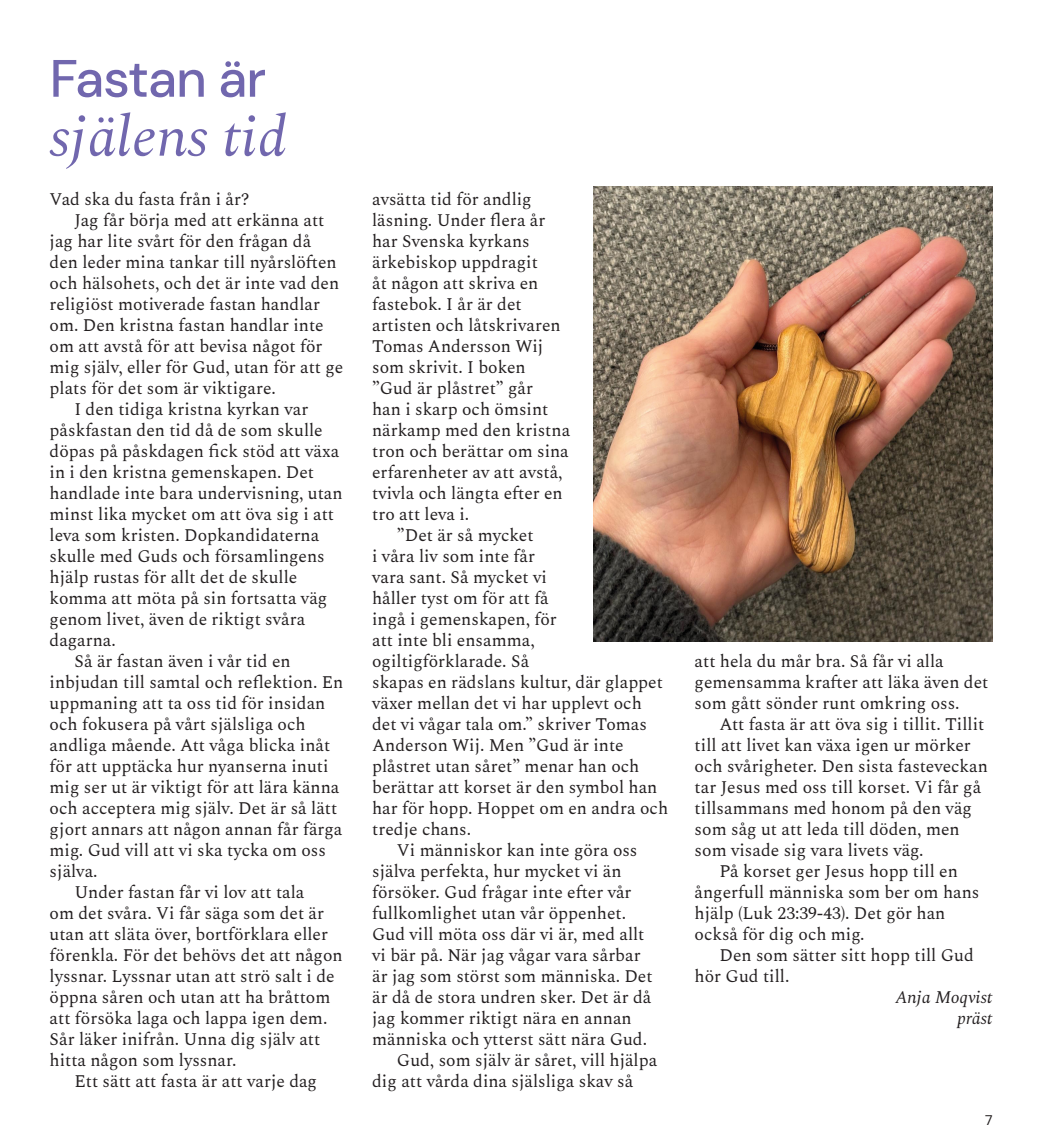
<style>
.page{position:relative;width:1042px;height:1141px;background:#fff}
.page>*{position:absolute;margin:0;border:0;box-sizing:border-box;transform-origin:0 0}
.t1{font:italic 57.75px "Spectral";color:#7167ae}
.t2{font:500 52.5px "DM Sans 18 pt";letter-spacing:-.02em;color:#7167ae}
.t3{font:17.5px/21px "Spectral";color:#231f20}
.t4{font:italic 17.5px "Spectral";color:#231f20}
.t5{font:14px "DM Sans 18 pt";color:#231f20}
</style>
<div class="page">
<img style="left:593px;top:186px;width:399px;height:455px">
<p class="t2" style="left:50px;top:46px;width:218px">Fastan är</p>
<p class="t1" style="left:50px;top:95px;width:239px">själens tid</p>
<p class="t3" style="left:50px;top:187px;width:201px">Vad ska du fasta från i år?</p>
<p class="t3" style="left:50px;top:208px;width:295px;text-indent:25px">Jag får börja med att erkänna att jag har lite svårt för den frågan då den leder mina tankar till nyårslöften och hälsohets, och det är inte vad den religiöst motiverade fastan handlar om. Den kristna fastan handlar inte om att avstå för att bevisa något för mig själv, eller för Gud, utan för att ge plats för det som är viktigare.</p>
<p class="t3" style="left:50px;top:397px;width:294px;text-indent:25px">I den tidiga kristna kyrkan var påskfastan den tid då de som skulle döpas på påskdagen fick stöd att växa in i den kristna gemenskapen. Det handlade inte bara undervisning, utan minst lika mycket om att öva sig i att leva som kristen. Dopkandidaterna skulle med Guds och församlingens hjälp rustas för allt det de skulle komma att möta på sin fortsatta väg genom livet, även de riktigt svåra dagarna.</p>
<p class="t3" style="left:50px;top:649px;width:295px;text-indent:25px">Så är fastan även i vår tid en inbjudan till samtal och reflektion. En uppmaning att ta oss tid för insidan och fokusera på vårt själsliga och andliga mående. Att våga blicka inåt för att upptäcka hur nyanserna inuti mig ser ut är viktigt för att lära känna och acceptera mig själv. Det är så lätt gjort annars att någon annan får färga mig. Gud vill att vi ska tycka om oss själva.</p>
<p class="t3" style="left:50px;top:880px;width:294px;text-indent:25px">Under fastan får vi lov att tala<br>om det svåra. Vi får säga som det är utan att släta över, bortförklara eller förenkla. För det behövs det att någon lyssnar. Lyssnar utan att strö salt i de öppna såren och utan att ha bråttom att försöka laga och lappa igen dem.<br>Sår läker inifrån. Unna dig själv att hitta någon som lyssnar.</p>
<p class="t3" style="left:74px;top:1069px;width:244px">Ett sätt att fasta är att varje dag</p>
<p class="t3" style="left:372px;top:187px;width:200px">avsätta tid för andlig läsning. Under flera år har Svenska kyrkans ärkebiskop uppdragit<br>åt någon att skriva en fastebok. I år är det artisten och låtskrivaren<br>Tomas Andersson Wij som skrivit. I boken ”Gud är plåstret” går<br>han i skarp och ömsint närkamp med den kristna tron och berättar om sina erfarenheter av att avstå, tvivla och längta efter en tro att leva i.</p>
<p class="t3" style="left:372px;top:523px;width:292px;text-indent:25px">”Det är så mycket<br>i våra liv som inte får<br>vara sant. Så mycket vi<br>håller tyst om för att få<br>ingå i gemenskapen, för<br>att inte bli ensamma, ogiltigförklarade. Så<br>skapas en rädslans kultur, där glappet växer mellan det vi har upplevt och det vi vågar tala om.” skriver Tomas<br>Anderson Wij. Men ”Gud är inte</p>
<p class="t3" style="left:372px;top:754px;width:297px">plåstret utan såret” menar han och berättar att korset är den symbol han har för hopp. Hoppet om en andra och tredje chans.</p>
<p class="t3" style="left:372px;top:838px;width:282px;text-indent:25px">Vi människor kan inte göra oss själva perfekta, hur mycket vi än försöker. Gud frågar inte efter vår fullkomlighet utan vår öppenhet.<br>Gud vill möta oss där vi är, med allt vi bär på. När jag vågar vara sårbar är jag som störst som människa. Det är då de stora undren sker. Det är då jag kommer riktigt nära en annan människa och ytterst sätt nära Gud.</p>
<p class="t3" style="left:372px;top:1048px;width:287px;text-indent:25px">Gud, som själv är såret, vill hjälpa dig att vårda dina själsliga skav så</p>
<p class="t3" style="left:694px;top:649px;width:295px">att hela du mår bra. Så får vi alla gemensamma krafter att läka även det som gått sönder runt omkring oss.</p>
<p class="t3" style="left:694px;top:712px;width:295px;text-indent:25px">Att fasta är att öva sig i tillit. Tillit till att livet kan växa igen ur mörker och svårigheter. Den sista fasteveckan tar Jesus med oss till korset. Vi får gå tillsammans med honom på den väg som såg ut att leda till döden, men som visade sig vara livets väg.</p>
<p class="t3" style="left:694px;top:859px;width:286px;text-indent:25px">På korset ger Jesus hopp till en ångerfull människa som ber om hans hjälp (Luk 23:39-43). Det gör han också för dig och mig.</p>
<p class="t3" style="left:694px;top:943px;width:281px;text-indent:25px">Den som sätter sitt hopp till Gud hör Gud till.</p>
<p class="t4" style="left:895px;top:984px;width:98px">Anja Moqvist</p>
<p class="t4" style="left:957px;top:1005px;width:37px">präst</p>
<p class="t5" style="left:985px;top:1112px;width:9px">7</p>
</div>
